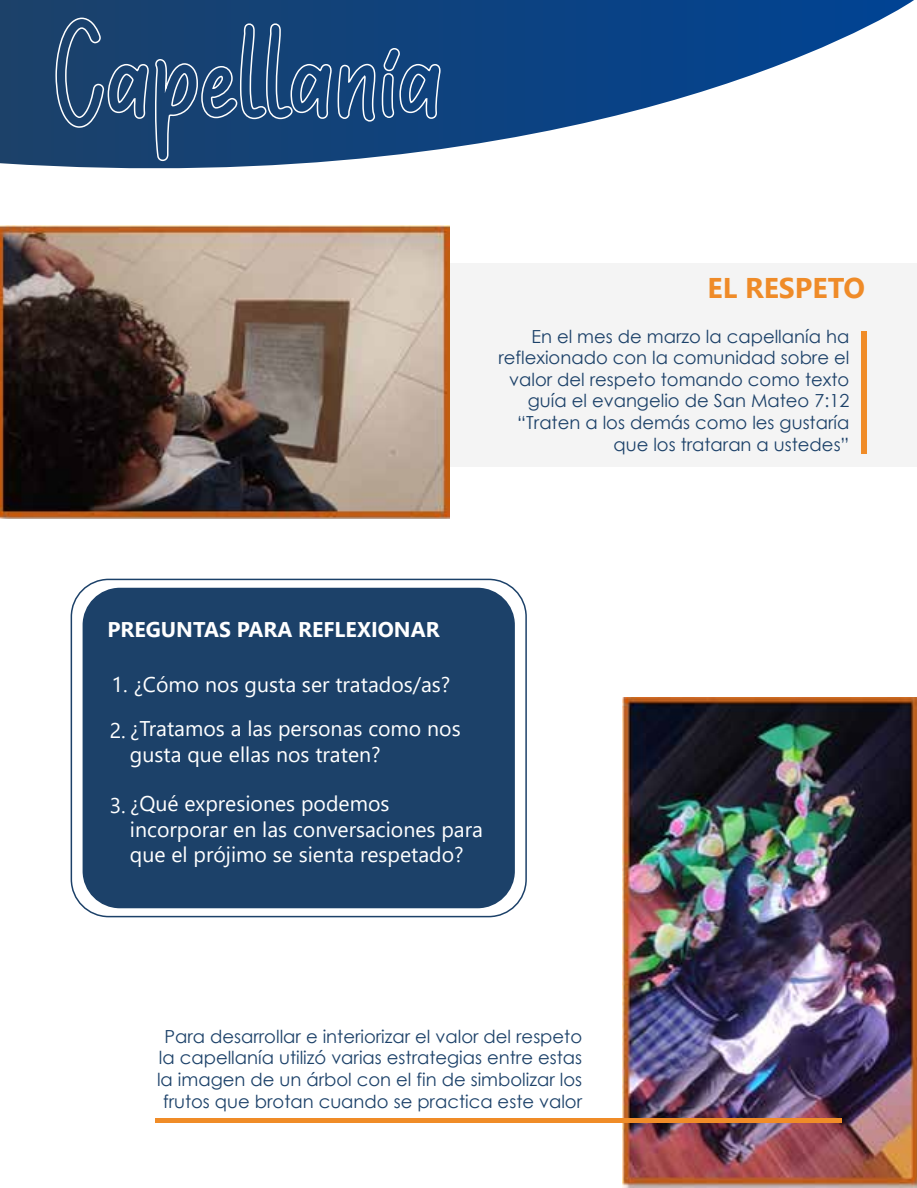
<style>
.page{position:relative;width:917px;height:1188px;background:#fff}
.page>*{position:absolute;margin:0;border:0;box-sizing:border-box;transform-origin:0 0}
.t1{font:700 28.5px "Segoe UI";color:#ef8b28}
.t2{font:21.3px/25.5px "Segoe UI";color:#fff}
.t3{font:700 21.3px "Segoe UI";color:#fff}
.t4{font:18px/21.6px "Century Gothic";color:#1c4169;text-align:right}
</style>
<div class="page">
<div style="left:0;top:263px;width:917px;height:204px;background:#f4f4f4"></div>
<div style="left:83px;top:588px;width:432px;height:320px;background:#1c4169;border-radius:37px"></div>
<div style="left:71px;top:579px;width:456px;height:338px;border:2px solid #1c4169;border-radius:37px"></div>
<svg style="left:0;top:0;width:914px;height:169px"></svg>
<div style="left:861px;top:331px;width:6px;height:123px;background:#f08c28"></div>
<svg style="left:55px;top:17px;width:386px;height:145px;background:#27517f"></svg>
<img style="left:0;top:226px;width:449px;height:293px">
<img style="left:623px;top:697px;width:294px;height:491px">
<div style="left:156px;top:1118px;width:686px;height:5px;background:#f08c28"></div>
<h1 class="t1" style="left:708px;top:261px;width:159px">EL RESPETO</h1>
<p class="t4" style="left:498px;top:325px;width:353px">En el mes de marzo la capellanía ha reflexionado con la comunidad sobre el valor del respeto tomando como texto guía el evangelio de San Mateo 7:12 “Traten a los demás como les gustaría que los trataran a ustedes”</p>
<p class="t3" style="left:108px;top:609px;width:333px">PREGUNTAS PARA REFLEXIONAR</p>
<p class="t2" style="left:112px;top:670px;width:340px">1. ¿Cómo nos gusta ser tratados/as?</p>
<p class="t2" style="left:130px;top:714px;width:332px;text-indent:-20px">2. ¿Tratamos a las personas como nos gusta que ellas nos traten?</p>
<p class="t2" style="left:130px;top:789px;width:354px;text-indent:-20px">3. ¿Qué expresiones podemos incorporar en las conversaciones para que el prójimo se sienta respetado?</p>
<p class="t4" style="left:157px;top:1025px;width:427px;text-align:center">Para desarrollar e interiorizar el valor del respeto la capellanía utilizó varias estrategias entre estas la imagen de un árbol con el fin de simbolizar los frutos que brotan cuando se practica este valor</p>
</div>
